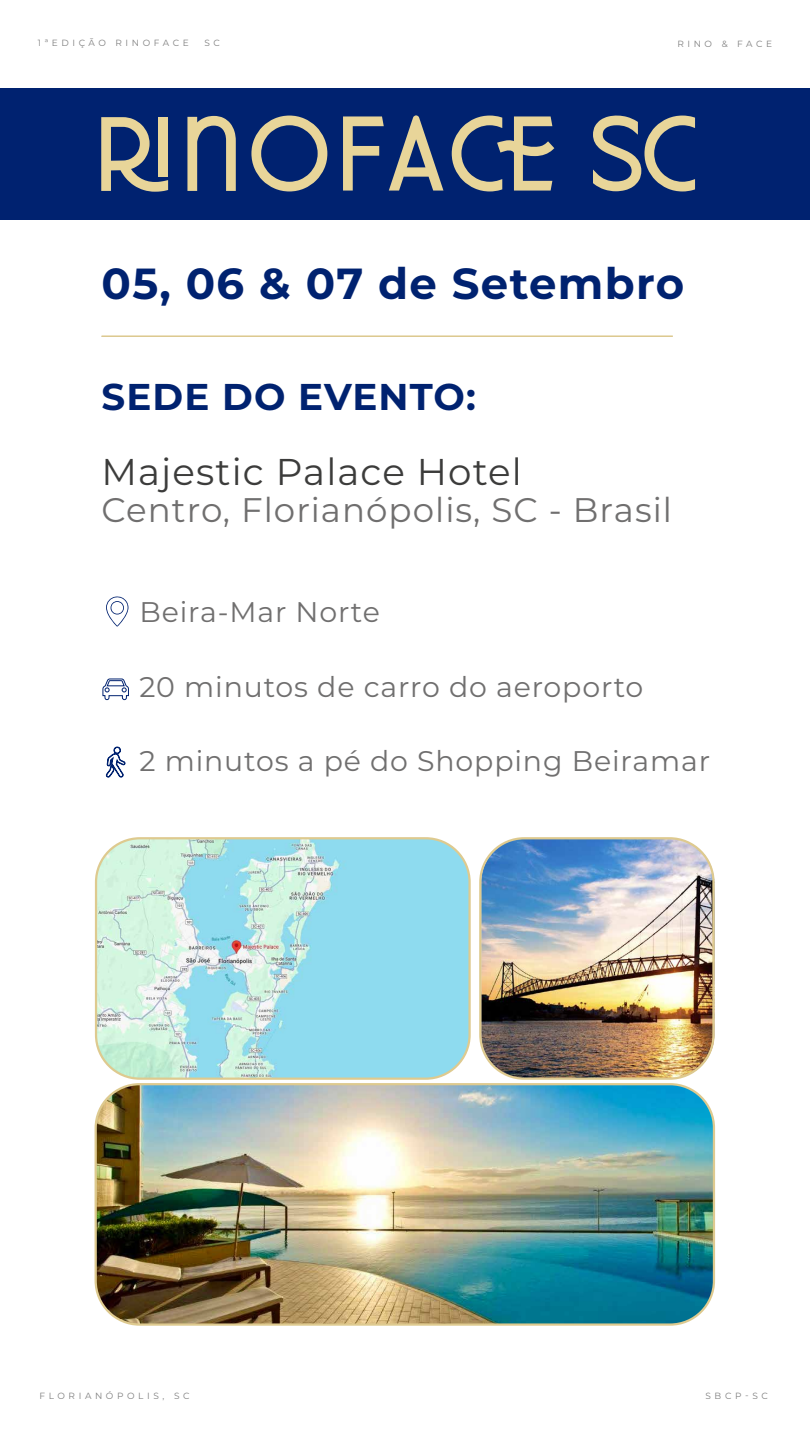
<style>
.page{position:relative;width:810px;height:1440px;background:#fff}
.page>*{position:absolute;margin:0;border:0;box-sizing:border-box;transform-origin:0 0}
.t1{font:700 43.42px "Montserrat";letter-spacing:.03em;color:#002270}
.t2{font:37.28px "Montserrat";letter-spacing:.03em;color:#3c3c3b}
.t3{font:700 37.28px "Montserrat";letter-spacing:.03em;color:#002270}
.t4{font:34.05px "Montserrat";letter-spacing:.03em;color:#706f6f}
.t5{font:28.42px "Montserrat";letter-spacing:.03em;color:#706f6f}
.t6{font:9px "Montserrat";letter-spacing:.4em;color:#808080}
</style>
<div class="page">
<div style="left:0;top:89px;width:810px;height:131px;background:#002270"></div>
<hr style="left:102px;top:335px;width:571px;height:2px;background:#deca8f">
<svg style="left:187px;top:116px;width:49px;height:75px"></svg>
<svg style="left:101px;top:117px;width:67px;height:75px"></svg>
<svg style="left:251px;top:116px;width:76px;height:75px"></svg>
<svg style="left:343px;top:115px;width:100px;height:76px"></svg>
<svg style="left:452px;top:116px;width:102px;height:75px"></svg>
<svg style="left:593px;top:115px;width:102px;height:76px"></svg>
<svg style="left:106px;top:747px;width:19px;height:30px"></svg>
<svg style="left:106px;top:596px;width:22px;height:31px"></svg>
<svg style="left:102px;top:678px;width:27px;height:23px"></svg>
<img style="left:96px;top:838px;width:372px;height:239px">
<div style="left:95px;top:837px;width:376px;height:243px;border:2px solid #deca8f;border-radius:44px"></div>
<img style="left:96px;top:1084px;width:618px;height:239px">
<img style="left:482px;top:840px;width:230px;height:237px">
<div style="left:479px;top:837px;width:236px;height:243px;border:2px solid #deca8f;border-radius:44px"></div>
<div style="left:95px;top:1083px;width:620px;height:243px;border:2px solid #deca8f;border-radius:44px"></div>
<p class="t6" style="left:38px;top:37px;width:153px">1ªEDIÇÃO RINOFACE</p>
<p class="t6" style="left:204px;top:37px;width:17px">S C</p>
<p class="t6" style="left:677px;top:38px;width:96px">RINO &amp; FACE</p>
<h1 class="t1" style="left:102px;top:252px;width:584px">05, 06 &amp; 07 de Setembro</h1>
<h2 class="t3" style="left:102px;top:370px;width:376px">SEDE DO EVENTO:</h2>
<h2 class="t2" style="left:102px;top:446px;width:422px">Majestic Palace Hotel</h2>
<p class="t4" style="left:102px;top:486px;width:572px">Centro, Florianópolis, SC - Brasil</p>
<p class="t5" style="left:139px;top:593px;width:242px">Beira-Mar Norte</p>
<p class="t5" style="left:139px;top:667px;width:505px">20 minutos de carro do aeroporto</p>
<p class="t5" style="left:139px;top:742px;width:572px">2 minutos a pé do Shopping Beiramar</p>
<p class="t6" style="left:40px;top:1390px;width:152px">FLORIANÓPOLIS, SC</p>
<p class="t6" style="left:706px;top:1390px;width:64px">SBCP-SC</p>
</div>
